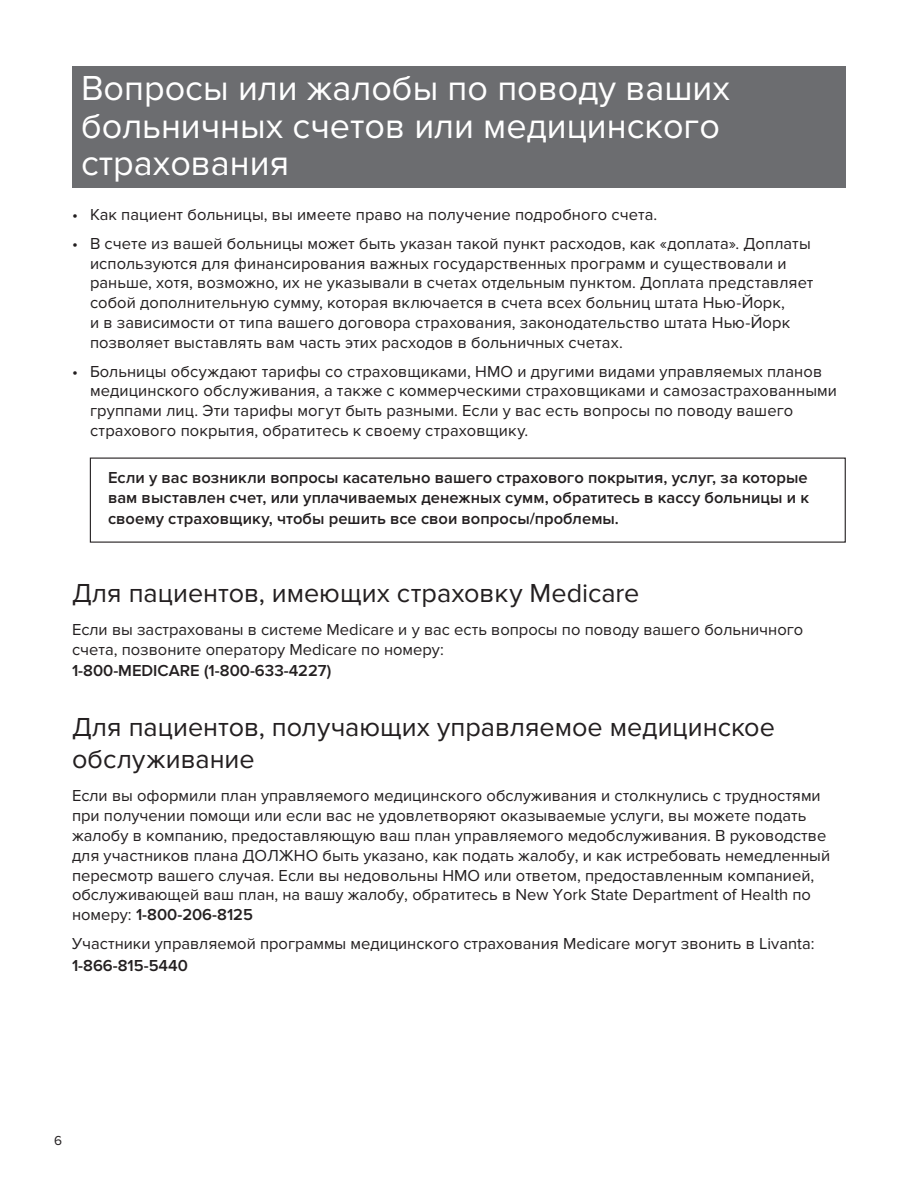
<style>
.page{position:relative;width:918px;height:1188px;background:#fff}
.page>*{position:absolute;margin:0;border:0;box-sizing:border-box;transform-origin:0 0}
.head_a{font:36px/37.5px "Proxima Nova";color:#fff}
.head_b{font:27px/32.4px "Proxima Nova";color:#231f20}
.body_text{font:16.5px/19.8px "Proxima Nova";color:#231f20}
.body_text-2{font:600 16.5px/19.8px "Proxima Nova";letter-spacing:.005em;color:#231f20}
.t1{font:13.5px "Proxima Nova";color:#231f20}
.s1{font-weight:600}
</style>
<div class="page">
<div style="left:72px;top:66px;width:774px;height:122px;background:#6c6d70"></div>
<p class="head_a" style="left:81px;top:70px;width:651px">Вопросы или жалобы по поводу ваших больничных счетов или медицинского страхования</p>
<p class="body_text" style="left:72px;top:205px;width:587px">• Как пациент больницы, вы имеете право на получение подробного счета.</p>
<p class="body_text" style="left:90px;top:234px;width:725px;text-indent:-18px">• В счете из вашей больницы может быть указан такой пункт расходов, как «доплата». Доплаты используются для финансирования важных государственных программ и существовали и раньше, хотя, возможно, их не указывали в счетах отдельным пунктом. Доплата представляет собой дополнительную сумму, которая включается в счета всех больниц штата Нью-Йорк,<br>и в зависимости от типа вашего договора страхования, законодательство штата Нью-Йорк позволяет выставлять вам часть этих расходов в больничных счетах.</p>
<p class="body_text" style="left:90px;top:361px;width:749px;text-indent:-18px">• Больницы обсуждают тарифы со страховщиками, HMO и другими видами управляемых планов медицинского обслуживания, а также с коммерческими страховщиками и самозастрахованными группами лиц. Эти тарифы могут быть разными. Если у вас есть вопросы по поводу вашего страхового покрытия, обратитесь к своему страховщику.</p>
<p class="body_text-2" style="left:108px;top:468px;width:703px">Если у вас возникли вопросы касательно вашего страхового покрытия, услуг, за которые вам выставлен счет, или уплачиваемых денежных сумм, обратитесь в кассу больницы и к</p>
<p class="body_text-2" style="left:108px;top:509px;width:513px">своему страховщику, чтобы решить все свои вопросы/проблемы.</p>
<p class="head_b" style="left:72px;top:577px;width:569px">Для пациентов, имеющих страховку Medicare</p>
<p class="body_text" style="left:72px;top:620px;width:733px">Если вы застрахованы в системе Medicare и у вас есть вопросы по поводу вашего больничного счета, позвоните оператору Medicare по номеру:</p>
<p class="body_text-2" style="left:72px;top:661px;width:261px">1-800-MEDICARE (1-800-633-4227)</p>
<p class="head_b" style="left:72px;top:711px;width:705px">Для пациентов, получающих управляемое медицинское обслуживание</p>
<p class="body_text" style="left:72px;top:786px;width:760px">Если вы оформили план управляемого медицинского обслуживания и столкнулись с трудностями при получении помощи или если вас не удовлетворяют оказываемые услуги, вы можете подать жалобу в компанию, предоставляющую ваш план управляемого медобслуживания. В руководстве для участников плана ДОЛЖНО быть указано, как подать жалобу, и как истребовать немедленный пересмотр вашего случая. Если вы недовольны HMO или ответом, предоставленным компанией, обслуживающей ваш план, на вашу жалобу, обратитесь в New York State Department of Health по номеру: <span class="s1">1-800-206-8125</span></p>
<p class="body_text" style="left:72px;top:933px;width:744px;line-height:21.6px">Участники управляемой программы медицинского страхования Medicare могут звонить в Livanta:<br><span class="s1">1-866-815-5440</span></p>
<p class="t1" style="left:54px;top:1132px;width:9px">6</p>
</div>
